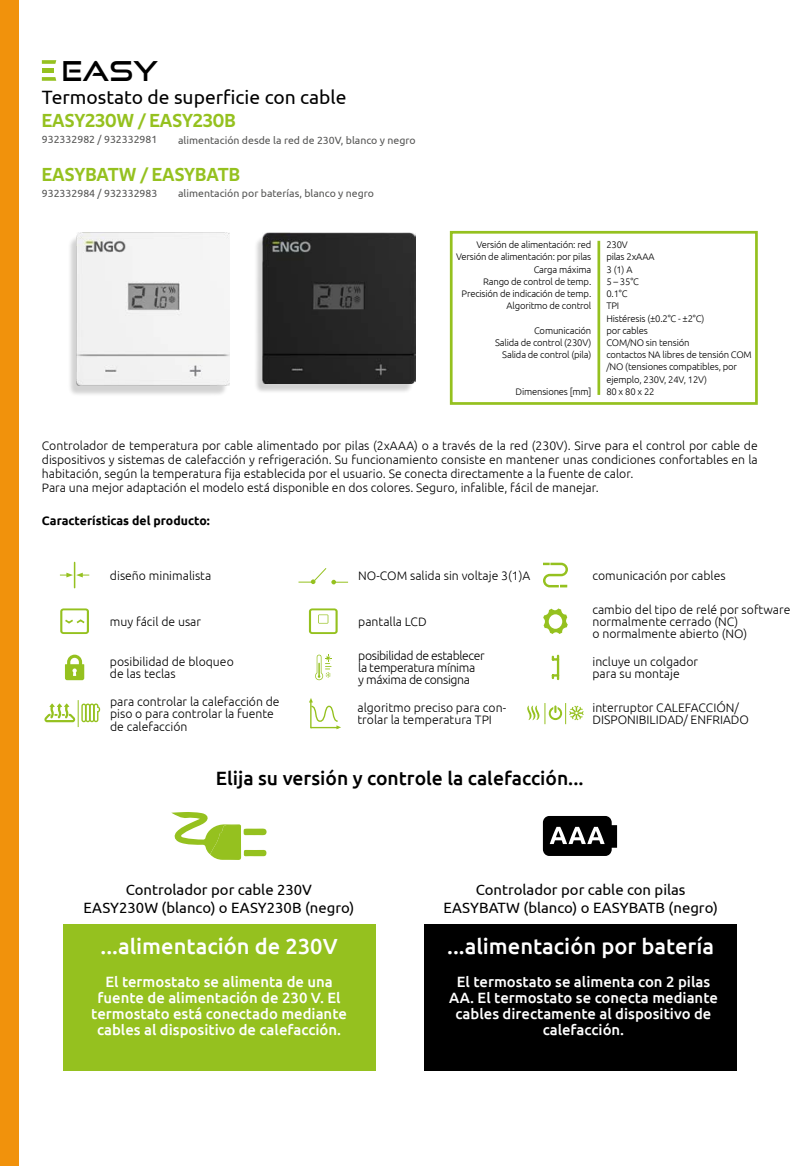
<style>
.page{position:relative;width:804px;height:1166px;background:#fff}
.page>*{position:absolute;margin:0;border:0;box-sizing:border-box;transform-origin:0 0}
.t1{font:27.12px "Good Times Rg";color:#000}
.t2{font:500 21.88px "Ubuntu";color:#fff}
.t3{font:500 19.25px "Ubuntu";color:#000}
.t4{font:19.25px "Ubuntu";color:#000}
.t5{font:19.07px "Techna Sans";color:#95c11f}
.t6{font:500 14.88px/16.3px "Ubuntu";color:#fff;text-align:center}
.t7{font:14.88px/17.8px "Ubuntu";color:#000;text-align:center}
.t8{font:300 12.25px/12.2px "Ubuntu";color:#000}
.t9{font:300 12.25px/12.2px "Ubuntu";letter-spacing:-.03em;color:#000}
.t10{font:700 12.25px "Ubuntu";color:#000}
.t11{font:10.5px "Ubuntu";color:#575756}
.t12{font:300 9.45px/12.2px "Ubuntu";letter-spacing:-.02em;color:#000;text-align:right}
</style>
<div class="page">
<div style="left:0;top:0;width:19px;height:1166px;background:#f1920c"></div>
<div style="left:68px;top:235px;width:160px;height:161px;background:#000;opacity:.18"></div>
<img style="left:77px;top:232px;width:152px;height:154px">
<div style="left:247px;top:216px;width:184px;height:184px;background:#fff;opacity:.2"></div>
<img style="left:262px;top:232px;width:153px;height:151px">
<div style="left:63px;top:924px;width:312px;height:146px;background:#95c11f"></div>
<div style="left:424px;top:924px;width:312px;height:146px;background:#000"></div>
<div style="left:450px;top:231px;width:307px;height:174px;border:3px solid #95c11f"></div>
<hr style="left:597px;top:241px;width:3px;height:154px;background:#95c11f">
<svg style="left:171px;top:812px;width:95px;height:48px"></svg>
<svg style="left:543px;top:816px;width:74px;height:40px;background:#2f2f2f"></svg>
<svg style="left:315px;top:654px;width:16px;height:26px"></svg>
<svg style="left:309px;top:608px;width:28px;height:26px"></svg>
<svg style="left:60px;top:608px;width:29px;height:26px"></svg>
<svg style="left:60px;top:562px;width:29px;height:26px"></svg>
<svg style="left:543px;top:563px;width:25px;height:24px"></svg>
<svg style="left:65px;top:654px;width:19px;height:26px"></svg>
<hr style="left:557px;top:656px;width:2px;height:23px;background:#95c11f">
<svg style="left:551px;top:657px;width:6px;height:3px"></svg>
<svg style="left:551px;top:674px;width:6px;height:4px"></svg>
<svg style="left:543px;top:608px;width:24px;height:26px"></svg>
<svg style="left:298px;top:568px;width:50px;height:16px"></svg>
<svg style="left:44px;top:700px;width:56px;height:27px"></svg>
<svg style="left:309px;top:698px;width:32px;height:31px"></svg>
<svg style="left:527px;top:703px;width:56px;height:21px"></svg>
<svg style="left:42px;top:60px;width:14px;height:4px"></svg>
<svg style="left:42px;top:77px;width:14px;height:4px"></svg>
<div style="left:42px;top:68px;width:12px;height:5px;background:#95c11f"></div>
<h1 class="t1" style="left:62px;top:54px;width:98px">EASY</h1>
<h3 class="t4" style="left:42px;top:86px;width:306px">Termostato de superficie con cable</h3>
<p class="t11" style="left:42px;top:133px;width:117px">932332982 / 932332981</p>
<h3 class="t5" style="left:42px;top:109px;width:195px">EASY230W / EASY230B</h3>
<h3 class="t5" style="left:42px;top:163px;width:199px">EASYBATW / EASYBATB</h3>
<p class="t11" style="left:178px;top:134px;width:239px">alimentación desde la red de 230V, blanco y negro</p>
<p class="t11" style="left:42px;top:187px;width:117px">932332984 / 932332983</p>
<p class="t11" style="left:178px;top:187px;width:198px">alimentación por baterías, blanco y negro</p>
<p class="t12" style="left:456px;top:238px;width:137px">Versión de alimentación: red<br>Versión de alimentación: por pilas<br>Carga máxima<br>Rango de control de temp.<br>Precisión de indicación de temp.<br>Algoritmo de control</p>
<p class="t12" style="left:495px;top:324px;width:98px">Comunicación<br>Salida de control (230V)<br>Salida de control (pila)</p>
<p class="t12" style="left:515px;top:385px;width:77px">Dimensiones [mm]</p>
<p class="t12" style="left:606px;top:238px;width:147px;text-align:left">230V<br>pilas 2xAAA<br>3 (1) A<br>5 – 35°C<br>0.1°C<br>TPI<br>Histéresis (±0.2°C - ±2°C)<br>por cables<br>COM/NO sin tensión<br>contactos NA libres de tensión COM /NO (tensiones compatibles, por ejemplo, 230V, 24V, 12V)<br>80 x 80 x 22</p>
<p class="t8" style="left:42px;top:438px;width:717px;line-height:14px">Controlador de temperatura por cable alimentado por pilas (2xAAA) o a través de la red (230V). Sirve para el control por cable de dispositivos y sistemas de calefacción y refrigeración. Su funcionamiento consiste en mantener unas condiciones confortables en la habitación, según la temperatura fija establecida por el usuario. Se conecta directamente a la fuente de calor.<br>Para una mejor adaptación el modelo está disponible en dos colores. Seguro, infalible, fácil de manejar.</p>
<p class="t10" style="left:42px;top:513px;width:169px">Características del producto:</p>
<p class="t8" style="left:110px;top:569px;width:103px">diseño minimalista</p>
<p class="t8" style="left:358px;top:569px;width:174px">NO-COM salida sin voltaje 3(1)A</p>
<p class="t8" style="left:110px;top:615px;width:93px">muy fácil de usar</p>
<p class="t8" style="left:358px;top:615px;width:70px">pantalla LCD</p>
<p class="t8" style="left:110px;top:655px;width:125px">posibilidad de bloqueo de las teclas</p>
<p class="t9" style="left:358px;top:649px;width:128px">posibilidad de establecer la temperatura mínima<br>y máxima de consigna</p>
<p class="t8" style="left:110px;top:695px;width:171px">para controlar la calefacción de piso o para controlar la fuente de calefacción</p>
<p class="t8" style="left:357px;top:701px;width:150px">algoritmo preciso para con&shy;trolar la temperatura TPI</p>
<p class="t8" style="left:592px;top:569px;width:135px">comunicación por cables</p>
<p class="t8" style="left:592px;top:603px;width:199px">cambio del tipo de relé por software normalmente cerrado (NC)<br>o normalmente abierto (NO)</p>
<p class="t8" style="left:592px;top:655px;width:107px">incluye un colgador para su montaje</p>
<p class="t8" style="left:592px;top:701px;width:158px">interruptor CALEFACCIÓN/<br>DISPONIBILIDAD/ ENFRIADO</p>
<h3 class="t3" style="left:216px;top:766px;width:369px">Elija su versión y controle la calefacción...</h3>
<p class="t7" style="left:83px;top:880px;width:272px">Controlador por cable 230V<br>EASY230W (blanco) o EASY230B (negro)</p>
<p class="t7" style="left:443px;top:880px;width:276px">Controlador por cable con pilas<br>EASYBATW (blanco) o EASYBATB (negro)</p>
<h2 class="t2" style="left:101px;top:933px;width:238px">...alimentación de 230V</h2>
<p class="t6" style="left:91px;top:972px;width:257px">El termostato se alimenta de una fuente de alimentación de 230 V. El termostato está conectado mediante cables al dispositivo de calefacción.</p>
<h2 class="t2" style="left:447px;top:933px;width:268px">...alimentación por batería</h2>
<p class="t6" style="left:449px;top:972px;width:270px">El termostato se alimenta con 2 pilas<br>AA. El termostato se conecta mediante cables directamente al dispositivo de calefacción.</p>
</div>
